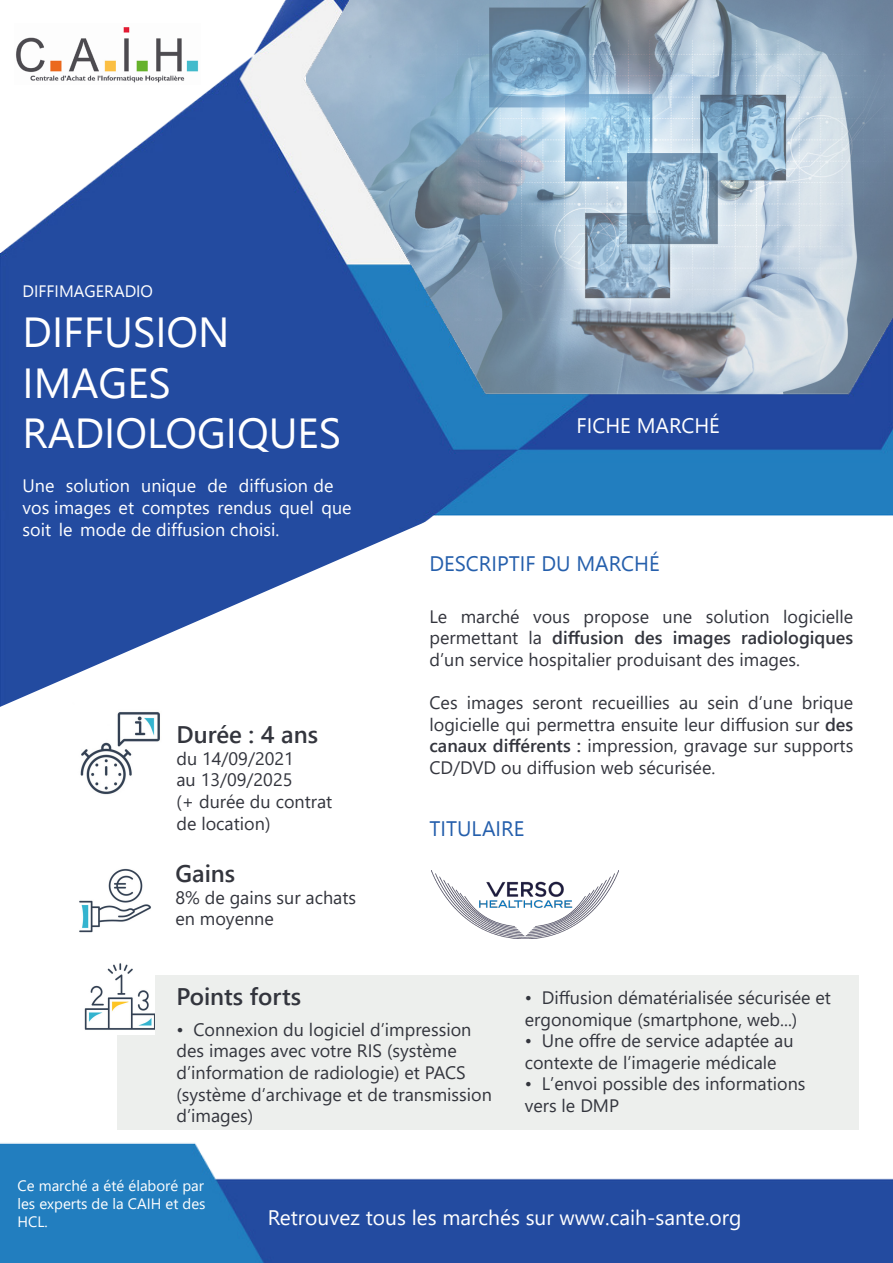
<style>
.page{position:relative;width:893px;height:1263px;background:#fff}
.page>*{position:absolute;margin:0;border:0;box-sizing:border-box;transform-origin:0 0}
.t1{font:600 24px "Segoe UI";color:#33353d}
.t2{font:21px "Segoe UI";color:#fff}
.t3{font:18px/21.6px "Segoe UI";color:#33353d}
.t4{font:18px/21.6px "Segoe UI";color:#fff}
.t5{font:15px/18px "Segoe UI";color:#fff;text-align:justify}
.s1{font-weight:600}
</style>
<div class="page">
<img style="left:0;top:0;width:893px;height:873px">
<img style="left:15px;top:24px;width:186px;height:60px">
<img style="left:79px;top:874px;width:72px;height:59px">
<svg style="left:0;top:517px;width:497px;height:357px"></svg>
<img style="left:72px;top:702px;width:95px;height:95px">
<div style="left:117px;top:976px;width:741px;height:154px;background:#edefed"></div>
<img style="left:84px;top:963px;width:71px;height:71px">
<img style="left:0;top:1143px;width:893px;height:120px">
<img style="left:431px;top:870px;width:187px;height:69px">
<div style="left:24px;top:285px;width:128px;height:12px;background:#234ba0"></div>
<svg style="left:26px;top:318px;width:24px;height:29px"></svg>
<svg style="left:56px;top:318px;width:3px;height:29px"></svg>
<svg style="left:67px;top:318px;width:15px;height:29px"></svg>
<svg style="left:88px;top:318px;width:14px;height:29px"></svg>
<svg style="left:108px;top:318px;width:22px;height:30px"></svg>
<svg style="left:136px;top:317px;width:17px;height:31px"></svg>
<svg style="left:159px;top:317px;width:37px;height:31px"></svg>
<svg style="left:202px;top:318px;width:24px;height:29px"></svg>
<svg style="left:26px;top:368px;width:4px;height:30px"></svg>
<div style="left:38px;top:368px;width:86px;height:30px;background:#234ba0"></div>
<svg style="left:131px;top:368px;width:38px;height:30px"></svg>
<div style="left:26px;top:419px;width:76px;height:29px;background:#234ba0"></div>
<svg style="left:108px;top:418px;width:37px;height:30px"></svg>
<div style="left:151px;top:418px;width:72px;height:30px;background:#234ba0"></div>
<svg style="left:230px;top:419px;width:3px;height:29px"></svg>
<div style="left:239px;top:418px;width:55px;height:34px;background:#234ba0"></div>
<svg style="left:301px;top:418px;width:38px;height:30px"></svg>
<svg style="left:431px;top:556px;width:104px;height:15px"></svg>
<svg style="left:543px;top:556px;width:26px;height:15px"></svg>
<svg style="left:430px;top:822px;width:93px;height:15px"></svg>
<svg style="left:578px;top:418px;width:52px;height:15px"></svg>
<div style="left:639px;top:413px;width:80px;height:20px;background:#22479f"></div>
<svg style="left:578px;top:551px;width:81px;height:20px"></svg>
<p class="t4" style="left:23px;top:474px;width:331px">Une solution unique de diffusion de vos images et comptes rendus quel que soit le mode de diffusion choisi.</p>
<p class="t1" style="left:176px;top:712px;width:143px">Durée : 4 ans</p>
<p class="t3" style="left:176px;top:746px;width:119px">du 14/09/2021</p>
<p class="t3" style="left:176px;top:768px;width:117px">au 13/09/2025</p>
<p class="t3" style="left:176px;top:789px;width:157px">(+ durée du contrat de location)</p>
<p class="t1" style="left:175px;top:851px;width:61px">Gains</p>
<p class="t3" style="left:175px;top:885px;width:182px">8% de gains sur achats en moyenne</p>
<p class="t3" style="left:429px;top:604px;width:425px;text-align:justify">Le marché vous propose une solution logicielle permettant la <span class="s1">diffusion des images radiologiques </span>d’un service hospitalier produisant des images.</p>
<p class="t3" style="left:429px;top:690px;width:425px;text-align:justify">Ces images seront recueillies au sein d’une brique logicielle qui permettra ensuite leur diffusion sur <span class="s1">des canaux différents :</span> impression, gravage sur supports CD/DVD ou diffusion web sécurisée.</p>
<p class="t1" style="left:176px;top:974px;width:126px">Points forts</p>
<p class="t3" style="left:176px;top:1017px;width:317px">• Connexion du logiciel d’impression des images avec votre RIS (système d’information de radiologie) et PACS (système d’archivage et de transmission d’images)</p>
<p class="t3" style="left:525px;top:985px;width:308px">• Diffusion dématérialisée sécurisée et ergonomique (smartphone, web...)</p>
<p class="t3" style="left:525px;top:1028px;width:270px">• Une offre de service adaptée au contexte de l’imagerie médicale</p>
<p class="t3" style="left:525px;top:1071px;width:282px">• L’envoi possible des informations vers le DMP</p>
<p class="t5" style="left:18px;top:1175px;width:190px">Ce marché a été élaboré par les experts de la CAIH et des HCL.</p>
<p class="t2" style="left:268px;top:1198px;width:475px">Retrouvez tous les marchés sur www.caih-sante.org</p>
</div>
